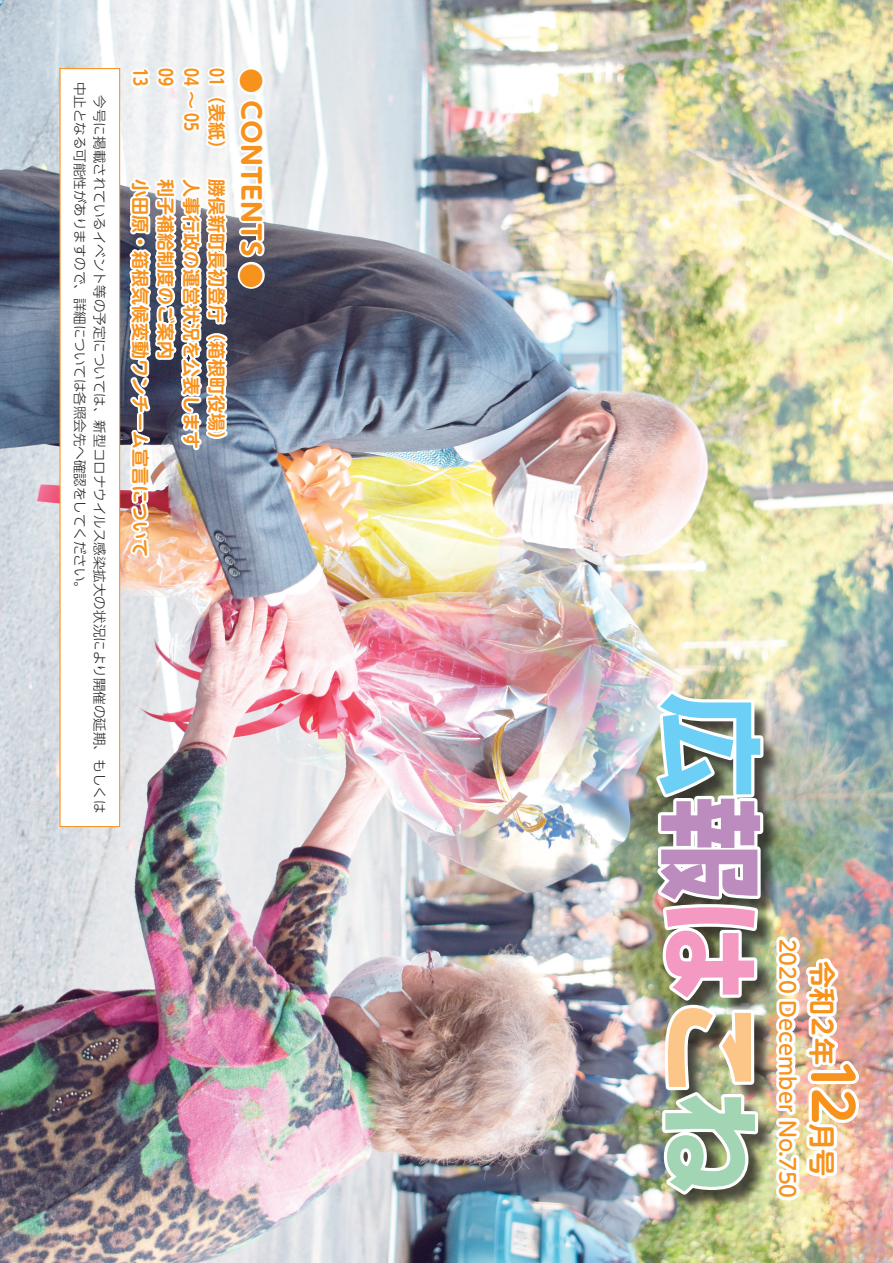
<style>
.page{position:relative;width:893px;height:1263px;background:#fff}
.page>*{position:absolute;margin:0;border:0;box-sizing:border-box;transform-origin:0 0}
.t1{font:700 105px "UD Shin Go Pro";letter-spacing:-.05em;color:#6bcff6}
.t2{font:700 27px "UD Shin M Go Pro De";letter-spacing:-.06em;color:#f7931d}
.t3{font:700 25.5px "UD Shin M Go Pro";color:#f7931d}
.t4{font:500 21px "UD Shin M Go Pro";letter-spacing:-.005em;color:#f7931d}
.t5{font:700 18px "UD Shin M Go Pro De";color:#f7931d}
.t6{font:300 13.5px "UD Shin Go Pro";letter-spacing:.005em;color:#231f20}
.s1{color:#bd8cbf}
.s2{color:#f499c2}
.s3{color:#fdc689}
.s4{color:#a1d5b3}
.s5{font-size:54px}
</style>
<div class="page">
<img style="left:0;top:0;width:893px;height:1263px">
<img style="left:60px;top:47px;width:209px;height:626px">
<img style="left:650px;top:685px;width:212px;height:518px">
<div style="left:60px;top:69px;width:60px;height:757px;background:#fff"></div>
<div style="left:60px;top:68px;width:60px;height:759px;border:1px solid #f7931d"></div>
<p class="t6" style="left:91px;top:82px;width:514px;rotate:90deg">中止となる可能性がありますので、詳細については各照会先へ確認をしてください。</p>
<p class="t6" style="left:111px;top:82px;width:733px;rotate:90deg">　今号に掲載されているイベント等の予定については、新型コロナウイルス感染拡大の状況により開催の延期、もしくは</p>
<h3 class="t5" style="left:155px;top:68px;width:19px;rotate:90deg">13</h3>
<h3 class="t5" style="left:155px;top:179px;width:379px;rotate:90deg">小田原・箱根気候変動ワンチーム宣言について</h3>
<h3 class="t5" style="left:180px;top:68px;width:19px;rotate:90deg">09</h3>
<h3 class="t5" style="left:206px;top:68px;width:64px;rotate:90deg">04 ～ 05</h3>
<h3 class="t5" style="left:180px;top:179px;width:181px;rotate:90deg">利子補給制度のご案内</h3>
<h3 class="t5" style="left:206px;top:179px;width:272px;rotate:90deg">人事行政の運営状況を公表します</h3>
<h3 class="t5" style="left:231px;top:68px;width:91px;rotate:90deg">01（表紙）</h3>
<h3 class="t5" style="left:231px;top:179px;width:272px;rotate:90deg">勝俣新町長初登庁（箱根町役場）</h3>
<h3 class="t3" style="left:272px;top:68px;width:221px;rotate:90deg">● CONTENTS ●</h3>
<h1 class="t1" style="left:796px;top:692px;width:504px;rotate:90deg">広<span class="s1">報</span><span class="s2">は</span><span class="s3">こ</span><span class="s4">ね</span></h1>
<h3 class="t4" style="left:805px;top:939px;width:261px;rotate:90deg">2020 December No.750</h3>
<h2 class="t2" style="left:844px;top:961px;width:217px;rotate:90deg">令和２年<span class="s5">12</span>月号</h2>
</div>
